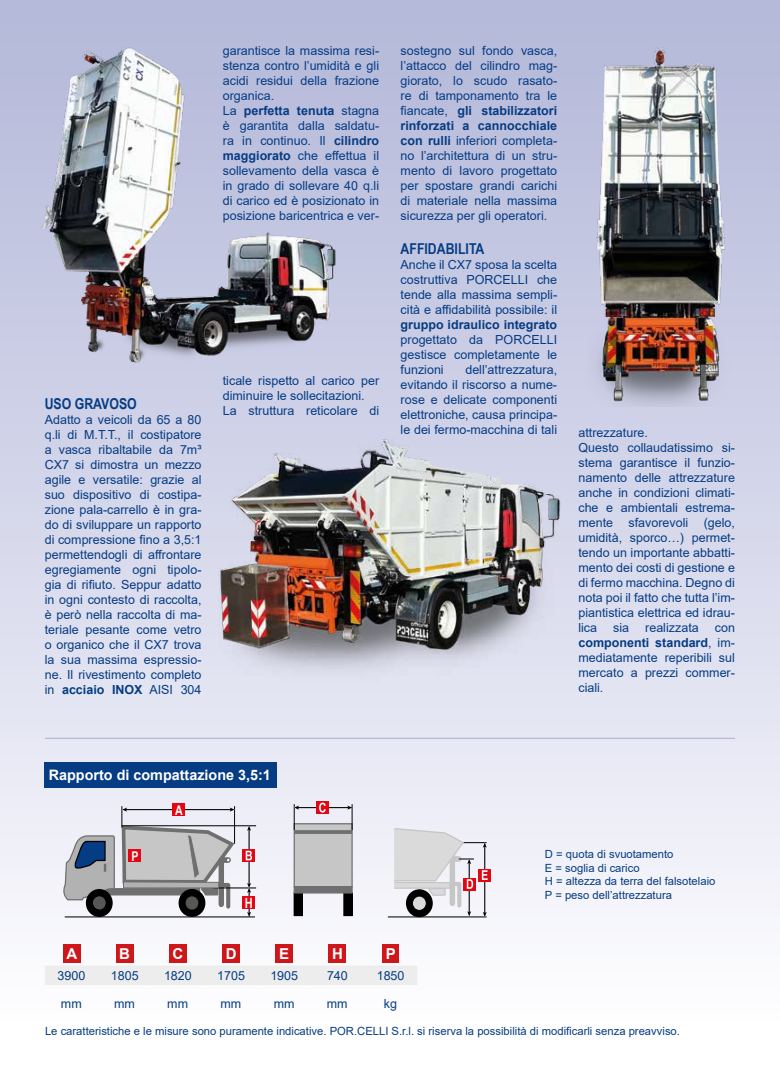
<style>
.page{position:relative;width:780px;height:1088px;background:#fff}
.page>*{position:absolute;margin:0;border:0;box-sizing:border-box;transform-origin:0 0}
.t1{font:700 15px "Arial Narrow";color:#063c83}
.t2{font:700 15px "Arial";color:#fff}
.t3{font:700 14.38px "Arial";color:#fff}
.t4{font:700 14.12px "Arial Narrow";color:#fff;scale:.96 1}
.t5{font:700 13.5px "Arial Narrow";color:#fff;scale:.96 1}
.t6{font:12.5px/15px "Arial";color:#063c83;text-align:justify}
.t7{font:700 12.5px "Arial";color:#063c83}
.t8{font:11.25px/13.5px "Arial";color:#063c83}
.s1{font-weight:700}
</style>
<div class="page">
<div style="left:0;top:0;width:780px;height:1088px;background:linear-gradient(to bottom,#b1b6d8,#fff)"></div>
<div style="left:45px;top:762px;width:232px;height:26px;background:#063c83"></div>
<hr style="left:45px;top:738px;width:690px;height:1px;background:#b5b9d9">
<div style="left:45px;top:965px;width:372px;height:20px;background:#ededed"></div>
<hr style="left:45px;top:964px;width:53px;height:1px;background:#fff">
<hr style="left:98px;top:964px;width:53px;height:1px;background:#fff">
<hr style="left:151px;top:964px;width:53px;height:1px;background:#fff">
<hr style="left:204px;top:964px;width:54px;height:1px;background:#fff">
<hr style="left:258px;top:964px;width:53px;height:1px;background:#fff">
<hr style="left:311px;top:964px;width:53px;height:1px;background:#fff">
<hr style="left:364px;top:964px;width:53px;height:1px;background:#fff">
<hr style="left:45px;top:985px;width:53px;height:1px;background:#fff">
<hr style="left:98px;top:985px;width:53px;height:1px;background:#fff">
<hr style="left:151px;top:985px;width:53px;height:1px;background:#fff">
<hr style="left:204px;top:985px;width:54px;height:1px;background:#fff">
<hr style="left:258px;top:985px;width:53px;height:1px;background:#fff">
<hr style="left:311px;top:985px;width:53px;height:1px;background:#fff">
<hr style="left:364px;top:985px;width:53px;height:1px;background:#fff">
<div style="left:63px;top:944px;width:17px;height:18px;background:#cd171a"></div>
<div style="left:116px;top:944px;width:18px;height:18px;background:#cd171a"></div>
<div style="left:169px;top:944px;width:18px;height:18px;background:#cd171a"></div>
<div style="left:222px;top:944px;width:18px;height:18px;background:#cd171a"></div>
<div style="left:276px;top:944px;width:17px;height:18px;background:#cd171a"></div>
<div style="left:328px;top:944px;width:18px;height:18px;background:#cd171a"></div>
<div style="left:382px;top:944px;width:17px;height:18px;background:#cd171a"></div>
<div style="left:344px;top:893px;width:8px;height:22px;background:#000"></div>
<div style="left:343px;top:892px;width:10px;height:24px;border:1px solid #000"></div>
<div style="left:294px;top:893px;width:8px;height:22px;background:#000"></div>
<div style="left:293px;top:892px;width:10px;height:24px;border:1px solid #000"></div>
<hr style="left:122px;top:825px;width:134px;height:1px;background:#000">
<hr style="left:213px;top:888px;width:43px;height:1px;background:#000">
<hr style="left:249px;top:829px;width:1px;height:55px;background:#000">
<svg style="left:247px;top:826px;width:4px;height:5px"></svg>
<svg style="left:243px;top:849px;width:12px;height:12px"></svg>
<svg style="left:246px;top:851px;width:6px;height:9px"></svg>
<div style="left:293px;top:823px;width:60px;height:64px;background:#c6c6c6;border:1px solid #706f6f"></div>
<div style="left:293px;top:886px;width:60px;height:7px;background:#706f6f"></div>
<hr style="left:297px;top:807px;width:51px;height:1px;background:#000">
<svg style="left:294px;top:804px;width:5px;height:26px"></svg>
<div style="left:316px;top:801px;width:12px;height:13px;background:#e30613"></div>
<svg style="left:319px;top:802px;width:7px;height:10px"></svg>
<svg style="left:347px;top:804px;width:6px;height:26px"></svg>
<hr style="left:388px;top:916px;width:98px;height:1px;background:#000">
<svg style="left:487px;top:869px;width:4px;height:12px"></svg>
<hr style="left:294px;top:830px;width:58px;height:4px;background:#706f6f">
<svg style="left:63px;top:801px;width:174px;height:121px"></svg>
<svg style="left:393px;top:827px;width:94px;height:90px"></svg>
<svg style="left:247px;top:883px;width:4px;height:33px"></svg>
<div style="left:243px;top:896px;width:12px;height:13px;background:#e30613"></div>
<hr style="left:65px;top:916px;width:190px;height:1px;background:#000">
<img style="left:587px;top:46px;width:148px;height:361px">
<img style="left:214px;top:439px;width:351px;height:275px">
<img style="left:35px;top:46px;width:305px;height:332px">
<p class="t1" style="left:45px;top:392px;width:94px">USO GRAVOSO</p>
<p class="t6" style="left:45px;top:412px;width:158px">Adatto a veicoli da 65 a 80 q.li di M.T.T., il costipatore a vasca ribaltabile da 7m³<br>CX7 si dimostra un mezzo agile e versatile: grazie al suo dispositivo di costipa&shy;zione pala-carrello è in gra&shy;do di sviluppare un rapporto di compressione fino a 3,5:1 permettendogli di affrontare egregiamente ogni tipolo&shy;gia di rifiuto. Seppur adatto in ogni contesto di raccolta, è però nella raccolta di ma&shy;teriale pesante come vetro o organico che il CX7 trova la sua massima espressio&shy;ne. Il rivestimento completo in <span class="s1">acciaio INOX</span> AISI 304</p>
<p class="t6" style="left:223px;top:43px;width:158px;text-align:left">garantisce la massima resi&shy;stenza contro l’umidità e gli acidi residui della frazione organica.<br>La <span class="s1">perfetta tenuta</span> stagna è garantita dalla saldatu&shy;ra in continuo. Il <span class="s1">cilindro maggiorato</span> che effettua il sollevamento della vasca è in grado di sollevare 40 q.li di carico ed è posizionato in posizione baricentrica e ver-</p>
<p class="t6" style="left:223px;top:373px;width:158px;text-align:left">ticale rispetto al carico per diminuire le sollecitazioni.<br>La struttura reticolare di</p>
<p class="t6" style="left:400px;top:43px;width:158px">sostegno sul fondo vasca, l’attacco del cilindro mag&shy;giorato, lo scudo rasato&shy;re di tamponamento tra le fiancate, <span class="s1">gli stabilizzatori rinforzati a cannocchiale con rulli</span> inferiori completa&shy;no l’architettura di un stru&shy;mento di lavoro progettato per spostare grandi carichi di materiale nella massima sicurezza per gli operatori.</p>
<p class="t1" style="left:400px;top:238px;width:85px">AFFIDABILITA</p>
<p class="t6" style="left:400px;top:257px;width:158px">Anche il CX7 sposa la scelta costruttiva PORCELLI che tende alla massima sempli&shy;cità e affidabilità possibile: il</p>
<p class="t7" style="left:400px;top:316px;width:158px">gruppo idraulico integrato</p>
<p class="t6" style="left:400px;top:332px;width:158px">progettato da PORCELLI gestisce completamente le funzioni</p>
<p class="t6" style="left:400px;top:362px;width:158px;text-indent:65px">dell’attrezzatura, evitando il riscorso a nume&shy;rose e delicate componenti elettroniche, causa principa&shy;le dei fermo-macchina di tali</p>
<p class="t6" style="left:578px;top:425px;width:158px;text-align:left">attrezzature.<br>Questo collaudatissimo si&shy;stema garantisce il funzio&shy;namento delle attrezzature anche in condizioni climati&shy;che e ambientali estrema&shy;mente sfavorevoli (gelo, umidità, sporco…) permet&shy;tendo un importante abbatti&shy;mento dei costi di gestione e di fermo macchina. Degno di nota poi il fatto che tutta l’im&shy;piantistica elettrica ed idrau&shy;lica</p>
<p class="t6" style="left:613px;top:620px;width:17px">sia</p>
<p class="t6" style="left:645px;top:620px;width:55px">realizzata</p>
<p class="t6" style="left:578px;top:620px;width:158px;text-indent:136px">con <span class="s1">componenti standard</span>, im&shy;mediatamente reperibili sul mercato a prezzi commer&shy;ciali.</p>
<p class="t3" style="left:49px;top:765px;width:224px">Rapporto di compattazione 3,5:1</p>
<p class="t5" style="left:131px;top:846px;width:9px">P</p>
<p class="t5" style="left:175px;top:800px;width:9px">A</p>
<p class="t4" style="left:245px;top:892px;width:10px">H</p>
<p class="t8" style="left:545px;top:847px;width:172px">D = quota di svuotamento<br>E = soglia di carico<br>H = altezza da terra del falsotelaio<br>P = peso dell’attrezzatura</p>
<p class="t2" style="left:66px;top:943px;width:12px">A</p>
<p class="t2" style="left:119px;top:943px;width:12px">B</p>
<p class="t2" style="left:172px;top:943px;width:12px">C</p>
<p class="t2" style="left:226px;top:943px;width:12px">D</p>
<p class="t2" style="left:279px;top:943px;width:12px">E</p>
<p class="t2" style="left:332px;top:943px;width:12px">H</p>
<p class="t2" style="left:386px;top:943px;width:12px">P</p>
<p class="t6" style="left:58px;top:968px;width:29px">3900</p>
<p class="t6" style="left:111px;top:968px;width:29px">1805</p>
<p class="t6" style="left:164px;top:968px;width:29px">1820</p>
<p class="t6" style="left:217px;top:968px;width:29px">1705</p>
<p class="t6" style="left:270px;top:968px;width:29px">1905</p>
<p class="t6" style="left:327px;top:968px;width:22px">740</p>
<p class="t6" style="left:377px;top:968px;width:29px">1850</p>
<p class="t6" style="left:61px;top:996px;width:22px">mm</p>
<p class="t6" style="left:114px;top:996px;width:22px">mm</p>
<p class="t6" style="left:167px;top:996px;width:22px">mm</p>
<p class="t6" style="left:220px;top:996px;width:22px">mm</p>
<p class="t6" style="left:274px;top:996px;width:22px">mm</p>
<p class="t6" style="left:327px;top:996px;width:22px">mm</p>
<p class="t6" style="left:384px;top:996px;width:15px">kg</p>
<p class="t8" style="left:45px;top:1024px;width:636px">Le caratteristiche e le misure sono puramente indicative. POR.CELLI S.r.l. si riserva la possibilità di modificarli senza preavviso.</p>
</div>
